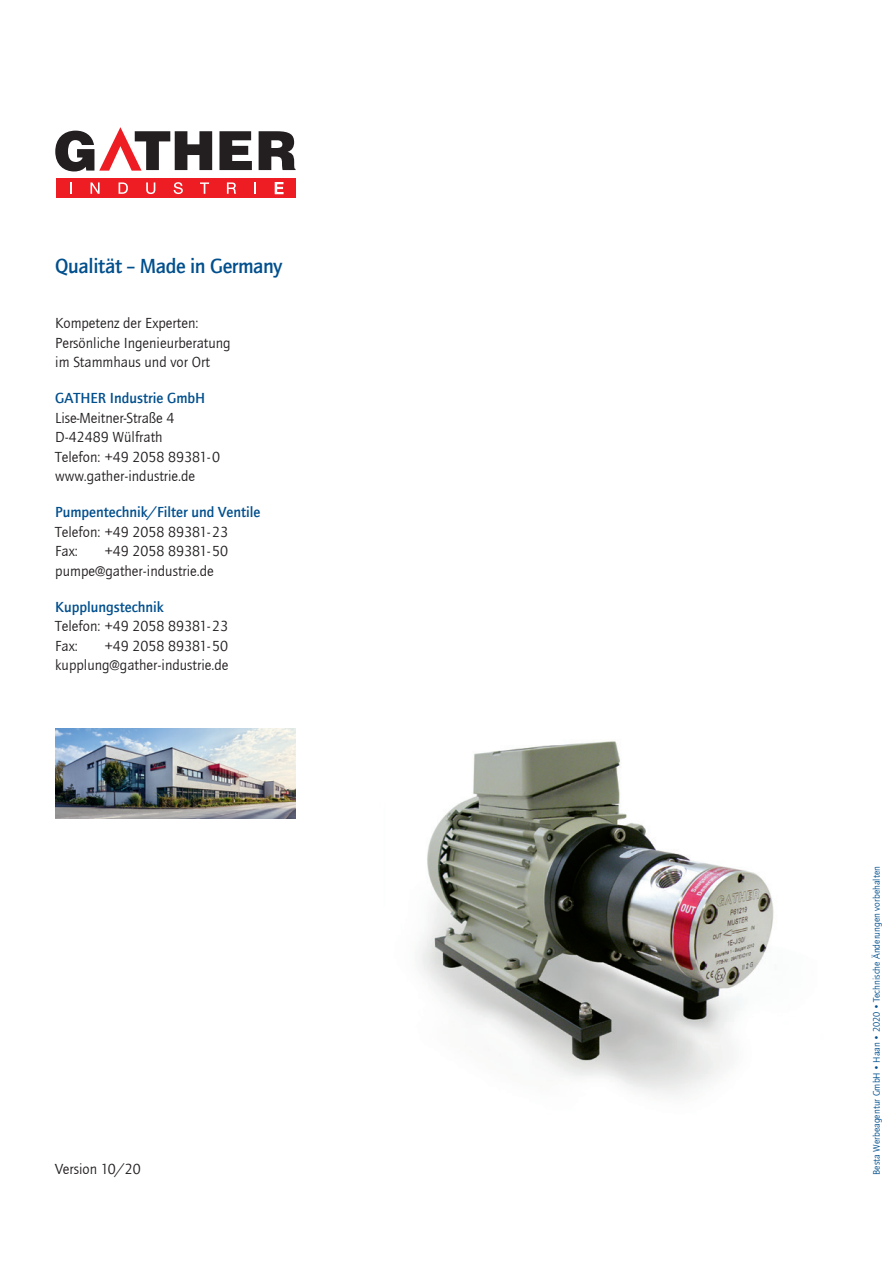
<style>
.page{position:relative;width:893px;height:1263px;background:#fff}
.page>*{position:absolute;margin:0;border:0;box-sizing:border-box;transform-origin:0 0}
.t1{font:500 21px "Quay Sans ITC Com";letter-spacing:-.02em;color:#004f8d}
.t2{font:15px/19.5px "Quay Sans ITC Com";color:#231f20}
.t3{font:500 15px "Quay Sans ITC Com";color:#004f8d}
.t4{font:9.75px "Quay Sans ITC Com";color:#004f8d}
</style>
<div class="page">
<img style="left:419px;top:741px;width:355px;height:354px">
<img style="left:55px;top:729px;width:240px;height:89px">
<div style="left:56px;top:178px;width:239px;height:19px;background:#ee1d23"></div>
<svg style="left:219px;top:131px;width:33px;height:39px"></svg>
<svg style="left:259px;top:131px;width:37px;height:39px"></svg>
<svg style="left:55px;top:127px;width:157px;height:44px"></svg>
<svg style="left:91px;top:182px;width:9px;height:12px"></svg>
<svg style="left:146px;top:182px;width:9px;height:12px"></svg>
<svg style="left:174px;top:182px;width:9px;height:12px"></svg>
<svg style="left:200px;top:182px;width:9px;height:12px"></svg>
<svg style="left:275px;top:182px;width:8px;height:12px"></svg>
<svg style="left:70px;top:182px;width:1px;height:12px"></svg>
<svg style="left:254px;top:182px;width:2px;height:12px"></svg>
<svg style="left:119px;top:182px;width:9px;height:12px"></svg>
<svg style="left:227px;top:182px;width:9px;height:12px"></svg>
<h1 class="t1" style="left:55px;top:253px;width:229px">Qualität – Made in Germany</h1>
<p class="t2" style="left:55px;top:314px;width:177px">Kompetenz der Experten:<br>Persönliche Ingenieurberatung im Stammhaus und vor Ort</p>
<p class="t3" style="left:55px;top:389px;width:151px">GATHER Industrie GmbH</p>
<p class="t2" style="left:55px;top:408px;width:166px">Lise-Meitner-Straße 4<br>D-42489 Wülfrath<br>Telefon: +49 2058 89381- 0 www.gather-industrie.de</p>
<p class="t3" style="left:55px;top:503px;width:207px">Pumpentechnik/Filter und Ventile</p>
<p class="t2" style="left:55px;top:522px;width:174px">Telefon: +49 2058 89381- 23<br>Fax:</p>
<p class="t2" style="left:55px;top:542px;width:174px;text-indent:50px">+49 2058 89381- 50 pumpe@gather-industrie.de</p>
<p class="t3" style="left:55px;top:598px;width:110px">Kupplungstechnik</p>
<p class="t2" style="left:55px;top:617px;width:174px">Telefon: +49 2058 89381- 23<br>Fax:</p>
<p class="t2" style="left:55px;top:636px;width:175px;text-align:right">+49 2058 89381- 50 kupplung@gather-industrie.de</p>
<p class="t2" style="left:55px;top:1159px;width:87px">Version 10/20</p>
<p class="t4" style="left:871px;top:1175px;width:310px;rotate:-90deg">Besta Werbeagentur GmbH • Haan • 2020 • Technische Änderungen vorbehalten</p>
</div>
